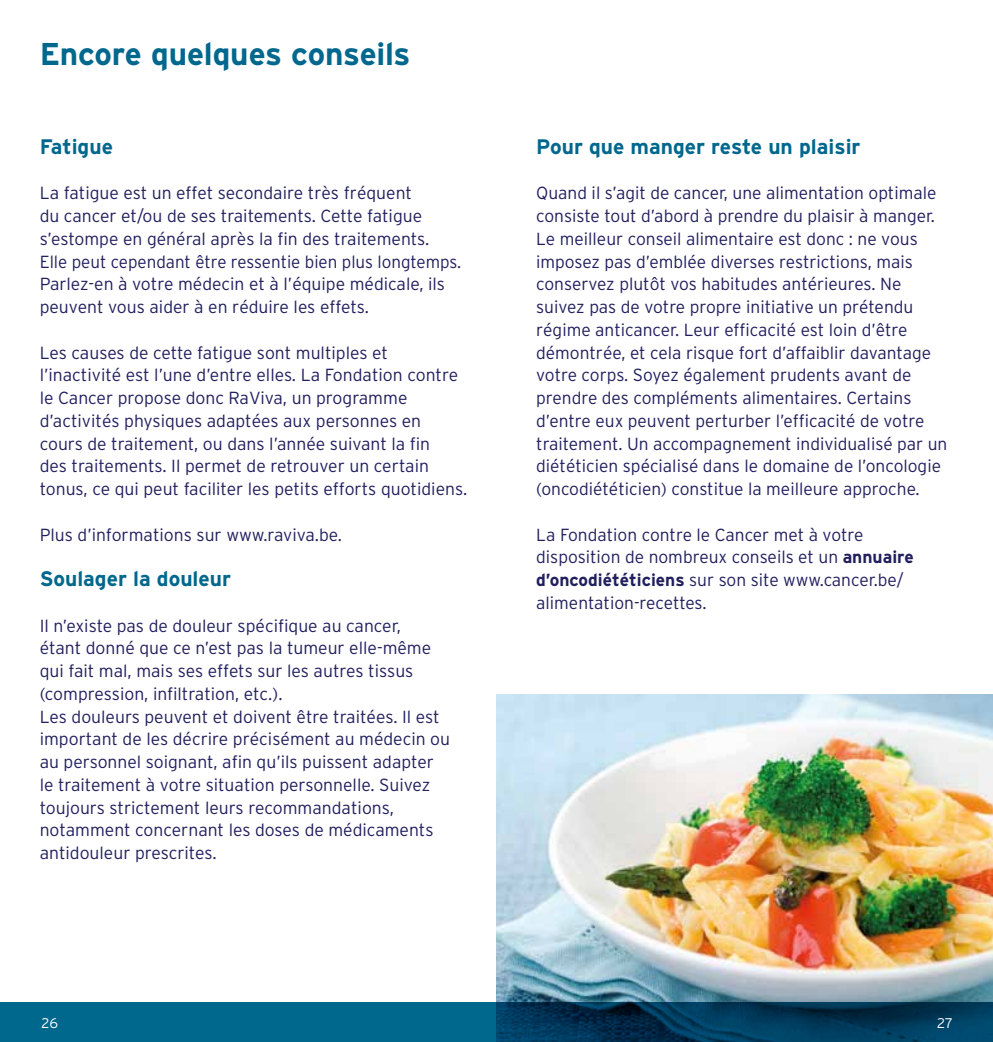
<style>
.page{position:relative;width:993px;height:1042px;background:#fff}
.page>*{position:absolute;margin:0;border:0;box-sizing:border-box;transform-origin:0 0}
.t1{font:700 31.5px "Interstate";letter-spacing:-.01em;color:#00678d}
.t2{font:700 21px "Interstate";color:#00678d}
.t3{font:300 17.5px/22.8px "Interstate";color:#211f5e}
.t4{font:300 14px "Interstate";color:#fff}
.s1{font-weight:700}
</style>
<div class="page">
<img style="left:496px;top:694px;width:496px;height:308px">
<svg style="left:0;top:1002px;width:992px;height:40px;background:#004e72"></svg>
<h1 class="t1" style="left:40px;top:34px;width:372px">Encore quelques conseils</h1>
<p class="t2" style="left:40px;top:134px;width:75px">Fatigue</p>
<p class="t3" style="left:40px;top:182px;width:423px">La fatigue est un effet secondaire très fréquent<br>du cancer et/ou de ses traitements. Cette fatigue s’estompe en général après la fin des traitements.<br>Elle peut cependant être ressentie bien plus longtemps.<br>Parlez-en à votre médecin et à l’équipe médicale, ils peuvent vous aider à en réduire les effets.</p>
<p class="t3" style="left:40px;top:341px;width:429px">Les causes de cette fatigue sont multiples et l’inactivité est l’une d’entre elles. La Fondation contre le Cancer propose donc RaViva, un programme d’activités physiques adaptées aux personnes en cours de traitement, ou dans l’année suivant la fin<br>des traitements. Il permet de retrouver un certain tonus, ce qui peut faciliter les petits efforts quotidiens.</p>
<p class="t3" style="left:40px;top:523px;width:304px">Plus d’informations sur www.raviva.be.</p>
<p class="t2" style="left:40px;top:566px;width:193px">Soulager la douleur</p>
<p class="t3" style="left:40px;top:614px;width:412px">Il n’existe pas de douleur spécifique au cancer,<br>étant donné que ce n’est pas la tumeur elle-même qui fait mal, mais ses effets sur les autres tissus (compression, infiltration, etc.).<br>Les douleurs peuvent et doivent être traitées. Il est important de les décrire précisément au médecin ou au personnel soignant, afin qu’ils puissent adapter le traitement à votre situation personnelle. Suivez toujours strictement leurs recommandations, notamment concernant les doses de médicaments antidouleur prescrites.</p>
<p class="t2" style="left:536px;top:134px;width:326px">Pour que manger reste un plaisir</p>
<p class="t3" style="left:536px;top:182px;width:412px">Quand il s’agit de cancer, une alimentation optimale consiste tout d’abord à prendre du plaisir à manger.<br>Le meilleur conseil alimentaire est donc : ne vous imposez pas d’emblée diverses restrictions, mais conservez plutôt vos habitudes antérieures. Ne suivez pas de votre propre initiative un prétendu régime anticancer. Leur efficacité est loin d’être démontrée, et cela risque fort d’affaiblir davantage votre corps. Soyez également prudents avant de prendre des compléments alimentaires. Certains d’entre eux peuvent perturber l’efficacité de votre traitement. Un accompagnement individualisé par un diététicien spécialisé dans le domaine de l’oncologie (oncodiététicien) constitue la meilleure approche.</p>
<p class="t3" style="left:536px;top:523px;width:379px">La Fondation contre le Cancer met à votre disposition de nombreux conseils et un <span class="s1">annuaire d’oncodiététiciens</span> sur son site www.cancer.be/ alimentation-recettes.</p>
<p class="t4" style="left:42px;top:1014px;width:18px">26</p>
<p class="t4" style="left:936px;top:1014px;width:17px">27</p>
</div>
